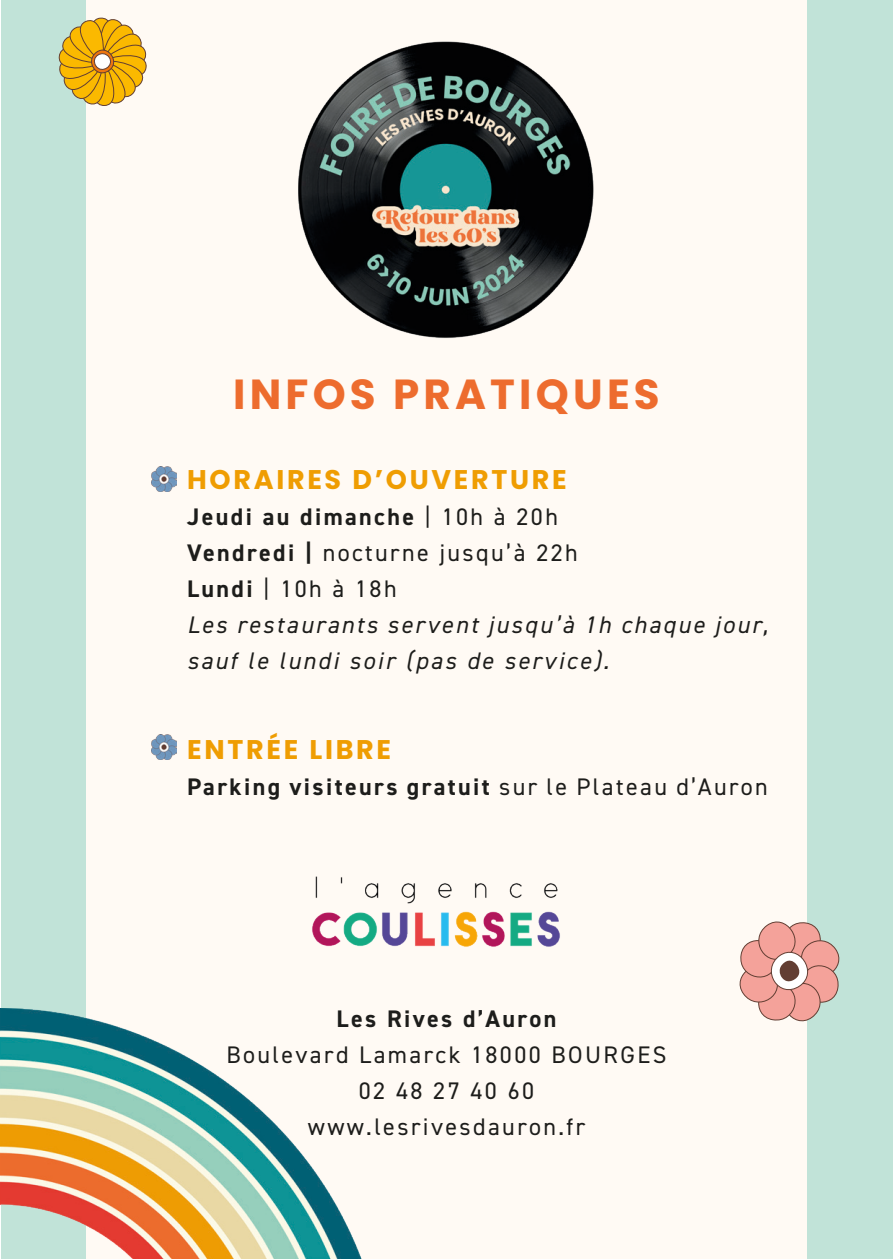
<style>
.page{position:relative;width:893px;height:1259px;background:#fff}
.page>*{position:absolute;margin:0;border:0;box-sizing:border-box;transform-origin:0 0}
.t1{font:700 42px "Poppins";letter-spacing:.1em;color:#ed6c2e}
.t2{font:700 27px "Poppins";letter-spacing:.1em;color:#ef9d02}
.t3{font:italic 24px/36px "DIN2014";letter-spacing:.1em;color:#1d1d1b}
.t4{font:24px/36px "DIN2014";letter-spacing:.1em;color:#1d1d1b;text-align:center}
.t5{font:700 24px "DIN2014";letter-spacing:.1em;color:#1d1d1b}
.s1{font-weight:700;font-style:normal}
.s2{font-style:normal}
.s3{font-weight:400}
</style>
<div class="page">
<div style="left:1px;top:0;width:892px;height:1259px;background:#c1e3d8"></div>
<div style="left:86px;top:0;width:721px;height:1259px;background:#fffaf4"></div>
<img style="left:298px;top:41px;width:296px;height:297px">
<img style="left:312px;top:876px;width:248px;height:71px">
<svg style="left:58px;top:17px;width:89px;height:89px"></svg>
<img style="left:0;top:1008px;width:362px;height:251px">
<img style="left:151px;top:466px;width:25px;height:26px">
<img style="left:151px;top:734px;width:25px;height:25px">
<svg style="left:739px;top:921px;width:101px;height:101px"></svg>
<h1 class="t1" style="left:233px;top:369px;width:428px">INFOS PRATIQUES</h1>
<p class="t2" style="left:187px;top:463px;width:381px">HORAIRES D’OUVERTURE</p>
<p class="t3" style="left:187px;top:498px;width:582px"><span class="s1">Jeudi au dimanche</span> <span class="s2">| 10h à 20h<br></span><span class="s1">Vendredi |</span> <span class="s2">nocturne jusqu’à 22h<br></span><span class="s1">Lundi</span> <span class="s2">| 10h à 18h<br></span>Les restaurants servent jusqu’à 1h chaque jour, sauf le lundi soir (pas de service).</p>
<p class="t2" style="left:187px;top:733px;width:205px">ENTRÉE LIBRE</p>
<p class="t5" style="left:187px;top:770px;width:582px">Parking visiteurs gratuit <span class="s3">sur le Plateau d’Auron</span></p>
<p class="t5" style="left:337px;top:1002px;width:221px">Les Rives d’Auron</p>
<p class="t4" style="left:227px;top:1036px;width:441px">Boulevard Lamarck 18000 BOURGES<br>02 48 27 40 60 www.lesrivesdauron.fr</p>
</div>
